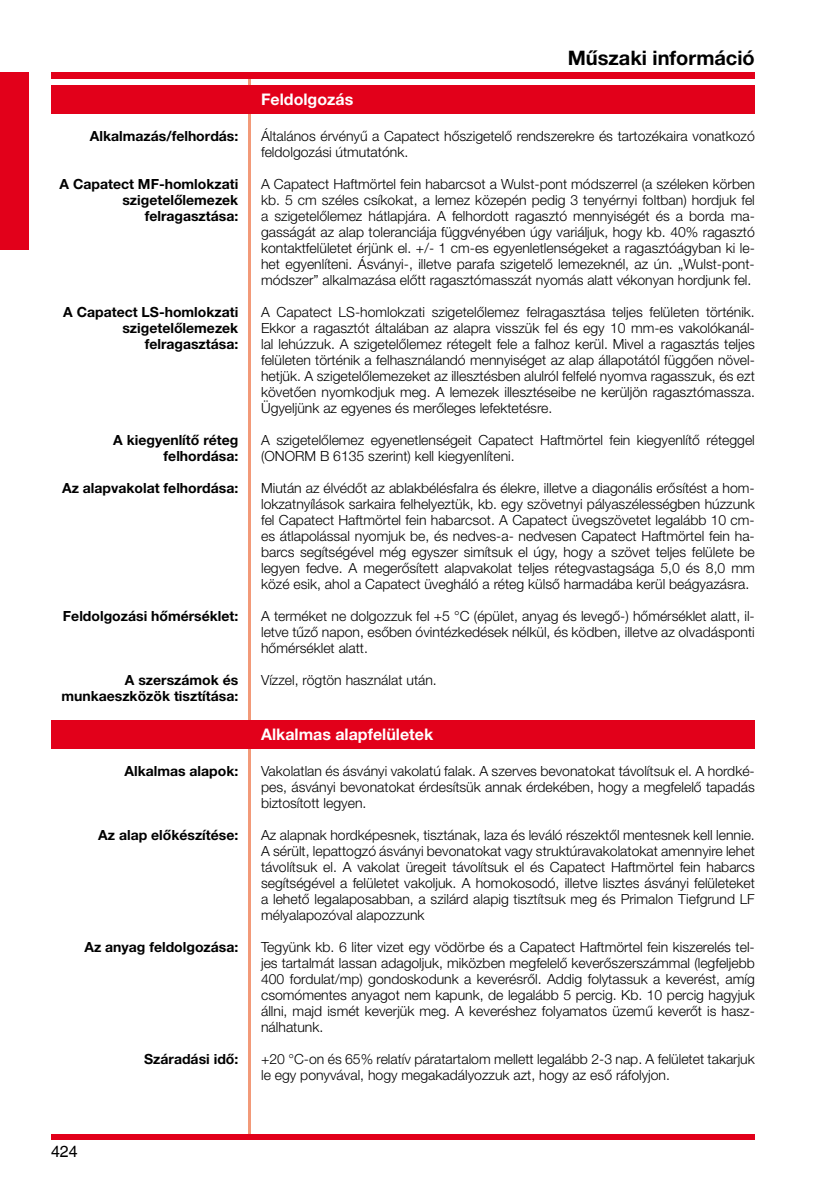
<style>
.page{position:relative;width:840px;height:1191px;background:#fff}
.page>*{position:absolute;margin:0;border:0;box-sizing:border-box;transform-origin:0 0}
.t1{font:700 20px "Helvetica Neue LT Pro";color:#000}
.t2{font:700 16px "Helvetica Neue LT Pro";color:#fff}
.t3{font:16px "Helvetica World";color:#000}
.t4{font:300 14px/16px "Helvetica Neue LT Pro";color:#000;text-align:justify}
.t5{font:700 14px/16px "Helvetica Neue LT Pro";color:#000;text-align:right}
</style>
<div class="page">
<div style="left:0;top:72px;width:28px;height:177px;background:#e2001a"></div>
<hr style="left:248px;top:75px;width:3px;height:1062px;background:#f29a79">
<div style="left:51px;top:1134px;width:703px;height:6px;background:#e2001a"></div>
<div style="left:51px;top:72px;width:703px;height:6px;background:#e2001a"></div>
<div style="left:51px;top:85px;width:703px;height:28px;background:#e2001a"></div>
<div style="left:51px;top:720px;width:703px;height:28px;background:#e2001a"></div>
<p class="t5" style="left:90px;top:127px;width:150px">Alkalmazás/felhordás:</p>
<p class="t5" style="left:60px;top:175px;width:180px">A Capatect MF-homlokzati szigetelőlemezek felragasztása:</p>
<p class="t5" style="left:63px;top:303px;width:176px">A Capatect LS-homlokzati szigetelőlemezek felragasztása:</p>
<p class="t5" style="left:113px;top:432px;width:126px">A kiegyenlítő réteg felhordása:</p>
<p class="t5" style="left:62px;top:480px;width:178px">Az alapvakolat felhordása:</p>
<p class="t5" style="left:63px;top:608px;width:177px">Feldolgozási hőmérséklet:</p>
<p class="t5" style="left:61px;top:672px;width:178px">A szerszámok és munkaeszközök tisztítása:</p>
<p class="t5" style="left:124px;top:762px;width:115px">Alkalmas alapok:</p>
<p class="t5" style="left:98px;top:826px;width:141px">Az alap előkészítése:</p>
<p class="t5" style="left:84px;top:938px;width:155px">Az anyag feldolgozása:</p>
<p class="t5" style="left:144px;top:1050px;width:96px">Száradási idő:</p>
<h1 class="t1" style="left:567px;top:46px;width:188px">Műszaki információ</h1>
<p class="t2" style="left:261px;top:89px;width:94px">Feldolgozás</p>
<p class="t4" style="left:261px;top:127px;width:495px">Általános érvényű a Capatect hőszigetelő rendszerekre és tartozékaira vonatkozó feldolgozási útmutatónk.</p>
<p class="t4" style="left:261px;top:175px;width:495px">A Capatect Haftmörtel fein habarcsot a Wulst-pont módszerrel (a széleken körben kb. 5 cm széles csíkokat, a lemez közepén pedig 3 tenyérnyi foltban) hordjuk fel a szigetelőlemez hátlapjára. A felhordott ragasztó mennyiségét és a borda ma&shy;gasságát az alap toleranciája függvényében úgy variáljuk, hogy kb. 40% ragasztó kontaktfelületet érjünk el. +/- 1 cm-es egyenletlenségeket a ragasztóágyban ki le&shy;het egyenlíteni. Ásványi-, illetve parafa szigetelő lemezeknél, az ún. „Wulst-pont&shy;módszer” alkalmazása előtt ragasztómasszát nyomás alatt vékonyan hordjunk fel.</p>
<p class="t4" style="left:261px;top:303px;width:495px">A Capatect LS-homlokzati szigetelőlemez felragasztása teljes felületen történik.<br>Ekkor a ragasztót általában az alapra visszük fel és egy 10 mm-es vakolókanál&shy;lal lehúzzuk. A szigetelőlemez rétegelt fele a falhoz kerül. Mivel a ragasztás teljes felületen történik a felhasználandó mennyiséget az alap állapotától függően növel&shy;hetjük. A szigetelőlemezeket az illesztésben alulról felfelé nyomva ragasszuk, és ezt követően nyomkodjuk meg. A lemezek illesztéseibe ne kerüljön ragasztómassza.<br>Ügyeljünk az egyenes és merőleges lefektetésre.</p>
<p class="t4" style="left:261px;top:431px;width:495px">A szigetelőlemez egyenetlenségeit Capatect Haftmörtel fein kiegyenlítő réteggel (ONORM B 6135 szerint) kell kiegyenlíteni.</p>
<p class="t4" style="left:261px;top:479px;width:495px">Miután az élvédőt az ablakbélésfalra és élekre, illetve a diagonális erősítést a hom&shy;lokzatnyílások sarkaira felhelyeztük, kb. egy szövetnyi pályaszélességben húzzunk fel Capatect Haftmörtel fein habarcsot. A Capatect üvegszövetet legalább 10 cm&shy;es átlapolással nyomjuk be, és nedves-a- nedvesen Capatect Haftmörtel fein ha&shy;barcs segítségével még egyszer simítsuk el úgy, hogy a szövet teljes felülete be legyen fedve. A megerősített alapvakolat teljes rétegvastagsága 5,0 és 8,0 mm közé esik, ahol a Capatect üvegháló a réteg külső harmadába kerül beágyazásra.</p>
<p class="t4" style="left:261px;top:608px;width:495px">A terméket ne dolgozzuk fel +5 °C (épület, anyag és levegő-) hőmérséklet alatt, il&shy;letve tűző napon, esőben óvintézkedések nélkül, és ködben, illetve az olvadásponti hőmérséklet alatt.</p>
<p class="t4" style="left:261px;top:672px;width:177px">Vízzel, rögtön használat után.</p>
<p class="t2" style="left:261px;top:724px;width:174px">Alkalmas alapfelületek</p>
<p class="t4" style="left:261px;top:762px;width:495px">Vakolatlan és ásványi vakolatú falak. A szerves bevonatokat távolítsuk el. A hordké&shy;pes, ásványi bevonatokat érdesítsük annak érdekében, hogy a megfelelő tapadás biztosított legyen.</p>
<p class="t4" style="left:261px;top:826px;width:495px">Az alapnak hordképesnek, tisztának, laza és leváló részektől mentesnek kell lennie.<br>A sérült, lepattogzó ásványi bevonatokat vagy struktúravakolatokat amennyire lehet távolítsuk el. A vakolat üregeit távolítsuk el és Capatect Haftmörtel fein habarcs segítségével a felületet vakoljuk. A homokosodó, illetve lisztes ásványi felületeket a lehető legalaposabban, a szilárd alapig tisztítsuk meg és Primalon Tiefgrund LF mélyalapozóval alapozzunk</p>
<p class="t4" style="left:261px;top:938px;width:495px">Tegyünk kb. 6 liter vizet egy vödörbe és a Capatect Haftmörtel fein kiszerelés tel&shy;jes tartalmát lassan adagoljuk, miközben megfelelő keverőszerszámmal (legfeljebb 400 fordulat/mp) gondoskodunk a keverésről. Addig folytassuk a keverést, amíg csomómentes anyagot nem kapunk, de legalább 5 percig. Kb. 10 percig hagyjuk állni, majd ismét keverjük meg. A keveréshez folyamatos üzemű keverőt is hasz&shy;nálhatunk.</p>
<p class="t4" style="left:261px;top:1050px;width:495px">+20 °C-on és 65% relatív páratartalom mellett legalább 2-3 nap. A felületet takarjuk le egy ponyvával, hogy megakadályozzuk azt, hogy az eső ráfolyjon.</p>
<p class="t3" style="left:51px;top:1142px;width:28px">424</p>
</div>
